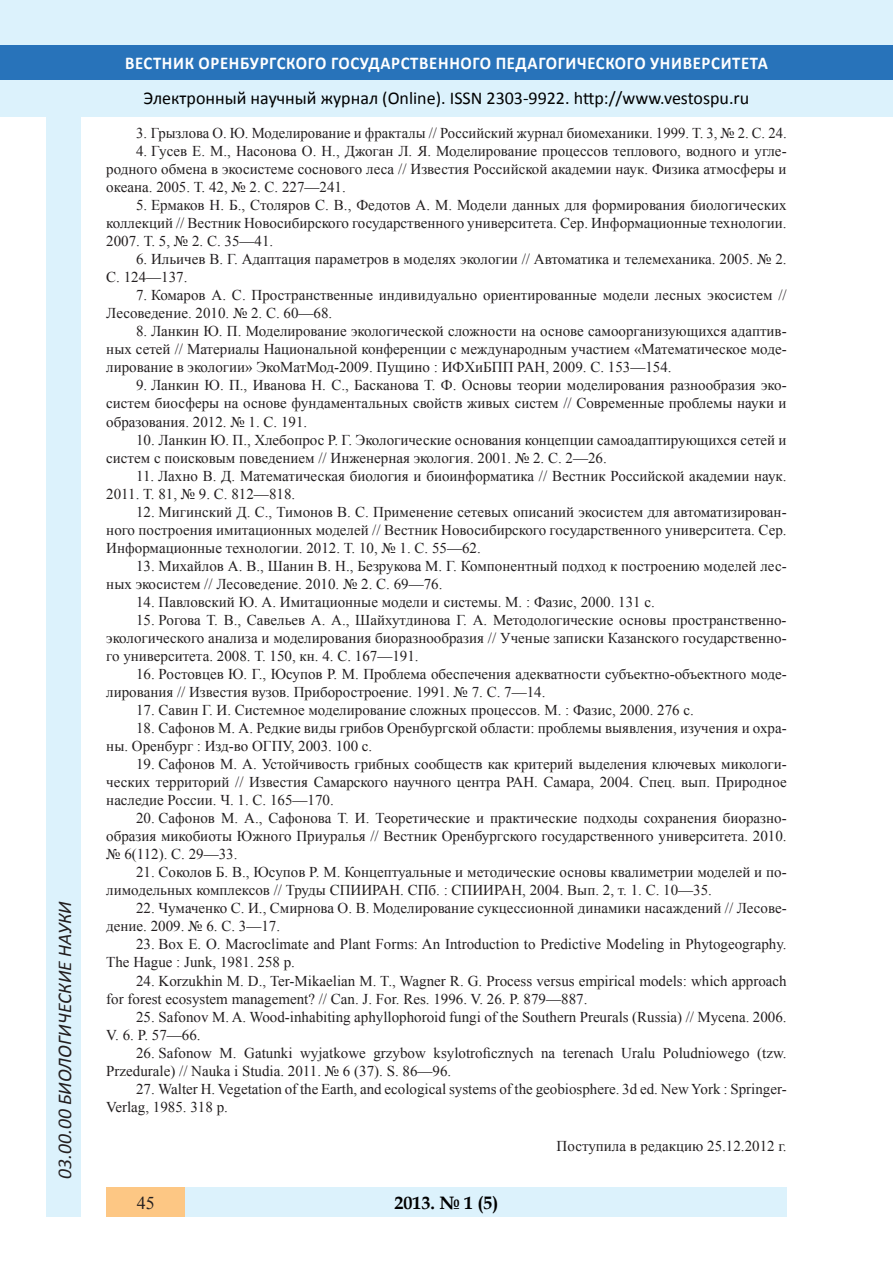
<style>
.page{position:relative;width:893px;height:1263px;background:#fff}
.page>*{position:absolute;margin:0;border:0;box-sizing:border-box;transform-origin:0 0}
.t1{font:italic 19.5px "Calibri";color:#231f20}
.t2{font:18px "Calibri";color:#000}
.t3{font:700 18px "Calibri";letter-spacing:.04em;color:#fff;scale:.93 1}
.t4{font:700 18px "Book Antiqua";color:#000}
.t5{font:18px "Times New Roman";color:#231f20}
.литература{font:15px/18px "Times New Roman";color:#231f20}
</style>
<div class="page">
<div style="left:0;top:0;width:893px;height:116px;background:#dcf2fc"></div>
<div style="left:0;top:45px;width:893px;height:34px;background:#2873ba"></div>
<div style="left:47px;top:116px;width:34px;height:1101px;background:#dcf2fc"></div>
<div style="left:106px;top:1188px;width:681px;height:29px;background:#dcf2fc"></div>
<div style="left:106px;top:1188px;width:79px;height:29px;background:#fdc784"></div>
<h1 class="t1" style="left:51px;top:1179px;width:279px;rotate:-90deg">03.00.00 БИОЛОГИЧЕСКИЕ НАУКИ</h1>
<p class="t3" style="left:125px;top:51px;width:693px">ВЕСТНИК ОРЕНБУРГСКОГО ГОСУДАРСТВЕННОГО ПЕДАГОГИЧЕСКОГО УНИВЕРСИТЕТА</p>
<p class="t2" style="left:144px;top:86px;width:607px">Электронный научный журнал (Online). ISSN 2303-9922. http://www.vestospu.ru</p>
<p class="литература" style="left:136px;top:124px;width:652px">3. Грызлова О. Ю. Моделирование и фракталы // Российский журнал биомеханики. 1999. Т. 3, № 2. С. 24.</p>
<p class="литература" style="left:106px;top:142px;width:682px;text-align:justify;text-indent:30px">4. Гусев Е. М., Насонова О. Н., Джоган Л. Я. Моделирование процессов теплового, водного и угле&shy;родного обмена в экосистеме соснового леса // Известия Российской академии наук. Физика атмосферы и океана. 2005. Т. 42, № 2. С. 227—241.</p>
<p class="литература" style="left:106px;top:196px;width:682px;text-align:justify;text-indent:30px">5. Ермаков Н. Б., Столяров С. В., Федотов А. М. Модели данных для формирования биологических коллекций // Вестник Новосибирского государственного университета. Сер. Информационные технологии.<br>2007. Т. 5, № 2. С. 35—41.</p>
<p class="литература" style="left:106px;top:250px;width:682px;text-indent:30px">6. Ильичев В. Г. Адаптация параметров в моделях экологии // Автоматика и телемеханика. 2005. № 2.<br>С. 124—137.</p>
<p class="литература" style="left:106px;top:286px;width:682px;text-indent:30px">7. Комаров А. С. Пространственные индивидуально ориентированные модели лесных экосистем //<br>Лесоведение. 2010. № 2. С. 60—68.</p>
<p class="литература" style="left:106px;top:322px;width:682px;text-align:justify;text-indent:30px">8. Ланкин Ю. П. Моделирование экологической сложности на основе самоорганизующихся адаптив&shy;ных сетей // Материалы Национальной конференции с международным участием «Математическое моде&shy;лирование в экологии» ЭкоМатМод-2009. Пущино : ИФХиБПП РАН, 2009. С. 153—154.</p>
<p class="литература" style="left:106px;top:376px;width:682px;text-align:justify;text-indent:30px">9. Ланкин Ю. П., Иванова Н. С., Басканова Т. Ф. Основы теории моделирования разнообразия эко&shy;систем биосферы на основе фундаментальных свойств живых систем // Современные проблемы науки и образования. 2012. № 1. С. 191.</p>
<p class="литература" style="left:106px;top:430px;width:682px;text-indent:30px">10. Ланкин Ю. П., Хлебопрос Р. Г. Экологические основания концепции самоадаптирующихся сетей и систем с поисковым поведением // Инженерная экология. 2001. № 2. С. 2—26.</p>
<p class="литература" style="left:106px;top:466px;width:682px;text-indent:30px">11. Лахно В. Д. Математическая биология и биоинформатика // Вестник Российской академии наук.<br>2011. Т. 81, № 9. С. 812—818.</p>
<p class="литература" style="left:106px;top:502px;width:682px;text-align:justify;text-indent:30px">12. Мигинский Д. С., Тимонов В. С. Применение сетевых описаний экосистем для автоматизирован&shy;ного построения имитационных моделей // Вестник Новосибирского государственного университета. Сер.<br>Информационные технологии. 2012. Т. 10, № 1. С. 55—62.</p>
<p class="литература" style="left:106px;top:556px;width:682px;text-indent:30px">13. Михайлов А. В., Шанин В. Н., Безрукова М. Г. Компонентный подход к построению моделей лес&shy;ных экосистем // Лесоведение. 2010. № 2. С. 69—76.</p>
<p class="литература" style="left:136px;top:592px;width:520px">14. Павловский Ю. А. Имитационные модели и системы. М. : Фазис, 2000. 131 с.</p>
<p class="литература" style="left:106px;top:611px;width:682px;text-align:justify;text-indent:30px">15. Рогова Т. В., Савельев А. А., Шайхутдинова Г. А. Методологические основы пространственно&shy;экологического анализа и моделирования биоразнообразия // Ученые записки Казанского государственно&shy;го университета. 2008. Т. 150, кн. 4. С. 167—191.</p>
<p class="литература" style="left:106px;top:665px;width:682px;text-indent:30px">16. Ростовцев Ю. Г., Юсупов Р. М. Проблема обеспечения адекватности субъектно-объектного моде&shy;лирования // Известия вузов. Приборостроение. 1991. № 7. С. 7—14.</p>
<p class="литература" style="left:136px;top:701px;width:559px">17. Савин Г. И. Системное моделирование сложных процессов. М. : Фазис, 2000. 276 с.</p>
<p class="литература" style="left:106px;top:719px;width:682px;text-indent:30px">18. Сафонов М. А. Редкие виды грибов Оренбургской области: проблемы выявления, изучения и охра&shy;ны. Оренбург : Изд-во ОГПУ, 2003. 100 с.</p>
<p class="литература" style="left:106px;top:755px;width:682px;text-align:justify;text-indent:30px">19. Сафонов М. А. Устойчивость грибных сообществ как критерий выделения ключевых микологи&shy;ческих территорий // Известия Самарского научного центра РАН. Самара, 2004. Спец. вып. Природное наследие России. Ч. 1. С. 165—170.</p>
<p class="литература" style="left:106px;top:809px;width:682px;text-align:justify;text-indent:30px">20. Сафонов М. А., Сафонова Т. И. Теоретические и практические подходы сохранения биоразно&shy;образия микобиоты Южного Приуралья // Вестник Оренбургского государственного университета. 2010. № 6(112). С. 29—33.</p>
<p class="литература" style="left:106px;top:863px;width:682px;text-indent:30px">21. Соколов Б. В., Юсупов Р. М. Концептуальные и методические основы квалиметрии моделей и по&shy;лимодельных комплексов // Труды СПИИРАН. СПб. : СПИИРАН, 2004. Вып. 2, т. 1. С. 10—35.</p>
<p class="литература" style="left:106px;top:899px;width:682px;text-indent:30px">22. Чумаченко С. И., Смирнова О. В. Моделирование сукцессионной динамики насаждений // Лесове&shy;дение. 2009. № 6. С. 3—17.</p>
<p class="литература" style="left:106px;top:935px;width:682px;text-indent:30px">23. Box E. O. Macroclimate and Plant Forms: An Introduction to Predictive Modeling in Phytogeography.<br>The Hague : Junk, 1981. 258 p.</p>
<p class="литература" style="left:106px;top:971px;width:682px;text-indent:30px">24. Korzukhin M. D., Ter-Mikaelian M. T., Wagner R. G. Process versus empirical models: which approach for forest ecosystem management? // Can. J. For. Res. 1996. V. 26. P. 879—887.</p>
<p class="литература" style="left:106px;top:1007px;width:682px;text-indent:30px">25. Safonov M. A. Wood-inhabiting aphyllophoroid fungi of the Southern Preurals (Russia) // Mycena. 2006.<br>V. 6. P. 57—66.</p>
<p class="литература" style="left:106px;top:1043px;width:682px;text-indent:30px">26. Safonow M. Gatunki wyjatkowe grzybow ksylotroficznych na terenach Uralu Poludniowego (tzw.<br>Przedurale) // Nauka i Studia. 2011. № 6 (37). S. 86—96.</p>
<p class="литература" style="left:106px;top:1079px;width:682px;text-indent:30px">27. Walter H. Vegetation of the Earth, and ecological systems of the geobiosphere. 3d ed. New York : Springer-<br>Verlag, 1985. 318 p.</p>
<p class="литература" style="left:557px;top:1137px;width:232px">Поступила в редакцию 25.12.2012 г.</p>
<p class="t5" style="left:137px;top:1190px;width:19px">45</p>
<p class="t4" style="left:394px;top:1190px;width:106px">2013. № 1 (5)</p>
</div>
